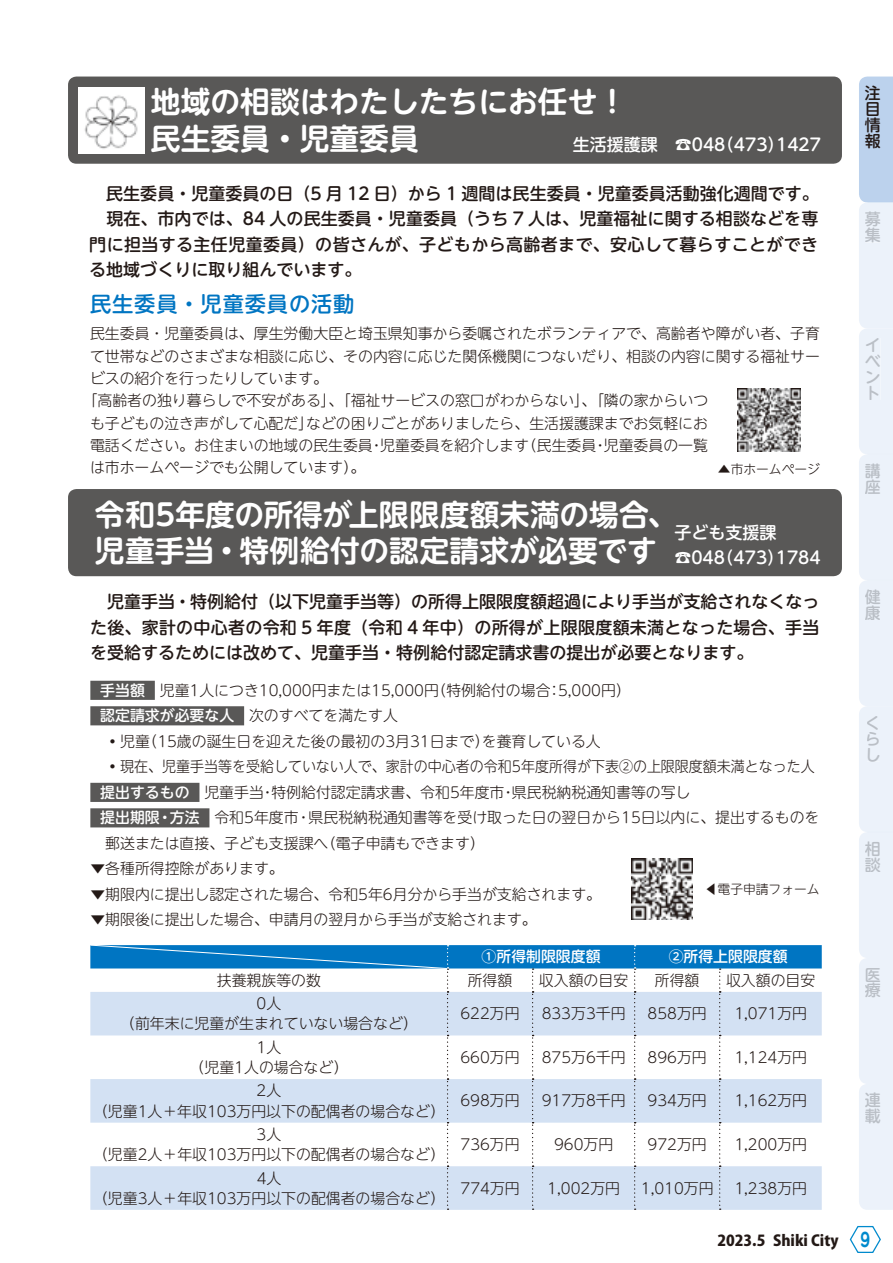
<style>
.page{position:relative;width:893px;height:1263px;background:#fff}
.page>*{position:absolute;margin:0;border:0;box-sizing:border-box;transform-origin:0 0}
.t1{font:700 29.7px/36.2px "UD Shin M Go Pr 6 N De";color:#fff}
.t2{font:500 21.3px "UD Shin M Go Pr 6 N";letter-spacing:.04em;color:#0075c2}
.t3{font:500 16.95px/25.5px "UD Shin M Go Pr 6 N";color:#231916;text-align:justify}
.t4{font:500 16.95px/24.5px "UD Shin M Go Pr 6 N";color:#fff}
.t5{font:500 15.9px/15.9px "UD Shin M Go Pr 6 N";color:#babfc6}
.t6{font:500 15.9px/15.9px "UD Shin M Go Pr 6 N";color:#231916;text-align:justify}
.t7{font:800 15px "Koz Go Pro";color:#231916}
.t8{font:300 14.85px/20.2px "UD Shin M Go Pr 6 N";color:#231916;text-align:center}
.t9{font:500 14.85px "UD Shin M Go Pr 6 N";color:#fff}
.t10{font:300 12.75px "UD Shin M Go Pr 6 N";color:#231916}
.s1{font-weight:500;color:#fff}
.s2{font-family:"Jun 501 Pro";font-weight:700;font-size:19.2px;color:#008acd}
</style>
<div class="page">
<div style="left:68px;top:77px;width:774px;height:87px;background:#595857;border-radius:9px"></div>
<img style="left:79px;top:87px;width:66px;height:66px">
<img style="left:737px;top:388px;width:64px;height:64px">
<div style="left:68px;top:489px;width:774px;height:87px;background:#595857;border-radius:9px"></div>
<div style="left:90px;top:681px;width:65px;height:19px;background:#595857"></div>
<div style="left:90px;top:706px;width:154px;height:19px;background:#595857"></div>
<div style="left:90px;top:783px;width:109px;height:19px;background:#595857"></div>
<div style="left:90px;top:808px;width:119px;height:19px;background:#595857"></div>
<svg style="left:90px;top:945px;width:732px;height:265px"></svg>
<img style="left:632px;top:858px;width:61px;height:61px">
<svg style="left:849px;top:1225px;width:32px;height:28px"></svg>
<svg style="left:859px;top:77px;width:34px;height:1133px;background:#e6eef8"></svg>
<div style="left:865px;top:1093px;width:15px;height:31px;background:#ecf2fa"></div>
<h1 class="t1" style="left:151px;top:82px;width:478px">地域の相談はわたしたちにお任せ！民生委員・児童委員</h1>
<p class="t3" style="left:89px;top:180px;width:731px">　民生委員・児童委員の日（5 月 12 日）から 1 週間は民生委員・児童委員活動強化週間です。　現在、市内では、84 人の民生委員・児童委員（うち 7 人は、児童福祉に関する相談などを専門に担当する主任児童委員）の皆さんが、子どもから高齢者まで、安心して暮らすことができる地域づくりに取り組んでいます。</p>
<p class="t4" style="left:573px;top:131px;width:250px">生活援護課　☎048（473）1427</p>
<h2 class="t2" style="left:90px;top:286px;width:266px">民生委員・児童委員の活動</h2>
<p class="t8" style="left:90px;top:323px;width:731px">民生委員・児童委員は、厚生労働大臣と埼玉県知事から委嘱されたボランティアで、高齢者や障がい者、子育</p>
<p class="t8" style="left:90px;top:345px;width:731px">て世帯などのさまざまな相談に応じ、その内容に応じた関係機関につないだり、相談の内容に関する福祉サー</p>
<p class="t8" style="left:90px;top:368px;width:240px">ビスの紹介を行ったりしています。</p>
<p class="t8" style="left:83px;top:390px;width:627px">「高齢者の独り暮らしで不安がある」、「福祉サービスの窓口がわからない」、「隣の家からいつ</p>
<p class="t8" style="left:90px;top:412px;width:619px">も子どもの泣き声がして心配だ」などの困りごとがありましたら、生活援護課までお気軽にお</p>
<p class="t8" style="left:90px;top:434px;width:619px">電話ください。お住まいの地域の民生委員・児童委員を紹介します（民生委員・児童委員の一覧</p>
<p class="t8" style="left:90px;top:457px;width:277px">は市ホームページでも公開しています）。</p>
<p class="t10" style="left:718px;top:458px;width:104px">▲市ホームページ</p>
<h1 class="t1" style="left:95px;top:495px;width:584px">令和5年度の所得が上限限度額未満の場合、児童手当・特例給付の認定請求が必要です</h1>
<p class="t4" style="left:674px;top:519px;width:148px">子ども支援課☎048（473）1784</p>
<p class="t3" style="left:90px;top:588px;width:731px">　児童手当・特例給付（以下児童手当等）の所得上限限度額超過により手当が支給されなくなった後、家計の中心者の令和 5 年度（令和 4 年中）の所得が上限限度額未満となった場合、手当を受給するためには改めて、児童手当・特例給付認定請求書の提出が必要となります。</p>
<p class="t8" style="left:100px;top:679px;width:532px"><span class="s1">手当額</span> 児童1人につき10,000円または15,000円（特例給付の場合：5,000円）</p>
<p class="t8" style="left:100px;top:704px;width:314px"><span class="s1">認定請求が必要な人</span> 次のすべてを満たす人　</p>
<p class="t8" style="left:90px;top:730px;width:512px">　・児童（15歳の誕生日を迎えた後の最初の3月31日まで）を養育している人</p>
<p class="t8" style="left:90px;top:755px;width:726px">　・現在、児童手当等を受給していない人で、家計の中心者の令和5年度所得が下表②の上限限度額未満となった人</p>
<p class="t8" style="left:100px;top:781px;width:592px"><span class="s1">提出するもの</span> 児童手当・特例給付認定請求書、令和5年度市・県民税納税通知書等の写し</p>
<p class="t8" style="left:100px;top:807px;width:721px"><span class="s1">提出期限・方法</span> 令和5年度市・県民税納税通知書等を受け取った日の翌日から15日以内に、提出するものを</p>
<p class="t8" style="left:105px;top:832px;width:381px">郵送または直接、子ども支援課へ（電子申請もできます）</p>
<p class="t8" style="left:90px;top:858px;width:195px">▼各種所得控除があります。</p>
<p class="t8" style="left:90px;top:883px;width:512px">▼期限内に提出し認定された場合、令和5年6月分から手当が支給されます。</p>
<p class="t8" style="left:90px;top:909px;width:448px">▼期限後に提出した場合、申請月の翌月から手当が支給されます。</p>
<p class="t10" style="left:705px;top:878px;width:116px">◀電子申請フォーム</p>
<p class="t9" style="left:482px;top:944px;width:121px">①所得制限限度額</p>
<p class="t9" style="left:669px;top:944px;width:121px">②所得上限限度額</p>
<p class="t8" style="left:217px;top:969px;width:106px">扶養親族等の数</p>
<p class="t8" style="left:468px;top:969px;width:46px">所得額</p>
<p class="t8" style="left:539px;top:969px;width:91px">収入額の目安</p>
<p class="t8" style="left:655px;top:969px;width:46px">所得額</p>
<p class="t8" style="left:726px;top:969px;width:91px">収入額の目安</p>
<p class="t8" style="left:120px;top:993px;width:299px">0人<br>（前年末に児童が生まれていない場合など）</p>
<p class="t8" style="left:460px;top:1003px;width:61px">622万円</p>
<p class="t8" style="left:542px;top:1003px;width:85px">833万3千円</p>
<p class="t8" style="left:648px;top:1003px;width:61px">858万円</p>
<p class="t8" style="left:734px;top:1003px;width:74px">1,071万円</p>
<p class="t8" style="left:190px;top:1036px;width:160px">1人<br>（児童1人の場合など）</p>
<p class="t8" style="left:460px;top:1046px;width:61px">660万円</p>
<p class="t8" style="left:542px;top:1046px;width:85px">875万6千円</p>
<p class="t8" style="left:648px;top:1046px;width:61px">896万円</p>
<p class="t8" style="left:734px;top:1046px;width:74px">1,124万円</p>
<p class="t8" style="left:93px;top:1080px;width:353px">2人<br>（児童1人＋年収103万円以下の配偶者の場合など）</p>
<p class="t8" style="left:460px;top:1090px;width:61px">698万円</p>
<p class="t8" style="left:542px;top:1090px;width:85px">917万8千円</p>
<p class="t8" style="left:648px;top:1090px;width:61px">934万円</p>
<p class="t8" style="left:734px;top:1090px;width:74px">1,162万円</p>
<p class="t8" style="left:93px;top:1123px;width:353px">3人<br>（児童2人＋年収103万円以下の配偶者の場合など）</p>
<p class="t8" style="left:460px;top:1133px;width:61px">736万円</p>
<p class="t8" style="left:554px;top:1133px;width:61px">960万円</p>
<p class="t8" style="left:648px;top:1133px;width:61px">972万円</p>
<p class="t8" style="left:734px;top:1133px;width:74px">1,200万円</p>
<p class="t8" style="left:93px;top:1167px;width:353px">4人<br>（児童3人＋年収103万円以下の配偶者の場合など）</p>
<p class="t8" style="left:460px;top:1177px;width:61px">774万円</p>
<p class="t8" style="left:547px;top:1177px;width:74px">1,002万円</p>
<p class="t8" style="left:641px;top:1177px;width:74px">1,010万円</p>
<p class="t8" style="left:734px;top:1177px;width:74px">1,238万円</p>
<p class="t6" style="left:865px;top:84px;width:17px">注目情報</p>
<p class="t5" style="left:865px;top:210px;width:17px">募集</p>
<p class="t5" style="left:865px;top:336px;width:17px;text-align:justify">イベント</p>
<p class="t5" style="left:865px;top:462px;width:17px">講座</p>
<p class="t5" style="left:865px;top:588px;width:17px">健康</p>
<p class="t5" style="left:865px;top:714px;width:16px;text-align:justify">くらし</p>
<p class="t5" style="left:865px;top:840px;width:17px">相談</p>
<p class="t5" style="left:865px;top:965px;width:17px">医療</p>
<p class="t5" style="left:865px;top:1091px;width:17px">連載</p>
<p class="t7" style="left:717px;top:1231px;width:154px">2023.5 Shiki City <span class="s2">9</span></p>
</div>
